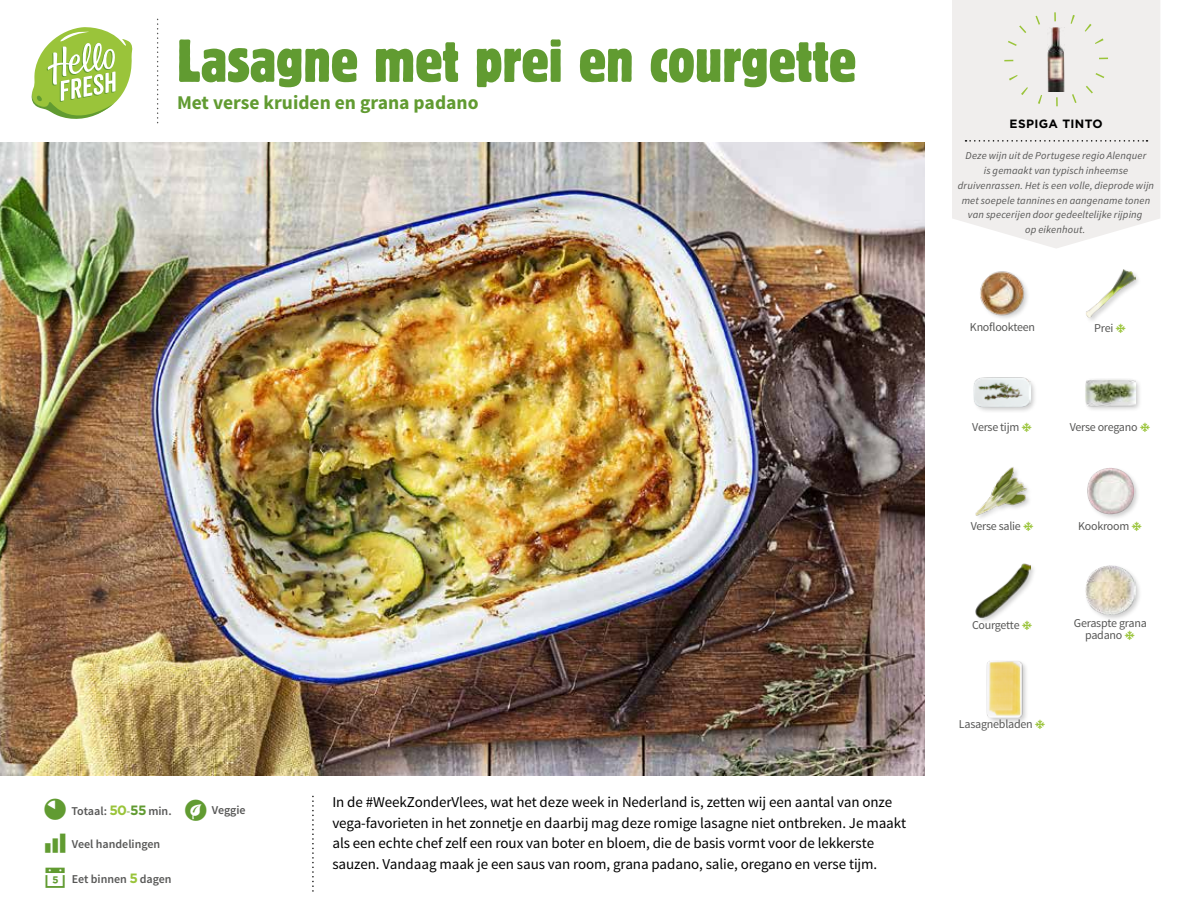
<style>
.page{position:relative;width:1188px;height:918px;background:#fff}
.page>*{position:absolute;margin:0;border:0;box-sizing:border-box;transform-origin:0 0}
.t1{font:condensed 60px "Block Berthold BQ";color:#619b31}
.t2{font:700 19.5px "Source Sans Pro";color:#619b31}
.t3{font:15px/20.5px "Source Sans Pro";letter-spacing:-.005em;color:#000}
.t4{font:12px/12px "Source Sans Pro";letter-spacing:-.02em;color:#575756}
.t5{font:600 12px "Source Sans Pro";color:#575756}
.t6{font:700 12px "Gotham";letter-spacing:.03em;color:#000}
.t7{font:italic 10.5px/14.7px "Source Sans Pro";letter-spacing:.015em;color:#575756;text-align:center}
.s1{font-family:"Gotham";font-weight:700;font-size:13.5px;color:#9ac43a}
.s2{color:#87ac54}
.s3{font-family:"Gotham";font-weight:700;font-size:13.5px;color:#619b31}
</style>
<div class="page">
<svg style="left:31px;top:27px;width:102px;height:92px"></svg>
<img style="left:0;top:142px;width:925px;height:634px">
<div style="left:952px;top:0;width:208px;height:248px;background:#f0eeed"></div>
<svg style="left:966px;top:140px;width:182px;height:2px"></svg>
<div style="left:1004px;top:12px;width:104px;height:94px;border:9px dashed #9ac43a;border-radius:50%"></div>
<div style="left:1085px;top:268px;width:57px;height:56px;background:#000;opacity:.2"></div>
<img style="left:1085px;top:268px;width:50px;height:50px">
<div style="left:1086px;top:466px;width:55px;height:55px;background:#000;opacity:.2"></div>
<img style="left:1086px;top:466px;width:49px;height:50px">
<div style="left:1084px;top:378px;width:59px;height:35px;background:#000;opacity:.2"></div>
<img style="left:1085px;top:378px;width:50px;height:35px">
<div style="left:1084px;top:564px;width:58px;height:58px;background:#000;opacity:.2"></div>
<img style="left:1085px;top:565px;width:50px;height:50px">
<img style="left:980px;top:271px;width:48px;height:47px">
<img style="left:975px;top:467px;width:54px;height:51px">
<div style="left:975px;top:563px;width:62px;height:61px;background:#000;opacity:.2"></div>
<img style="left:975px;top:563px;width:55px;height:56px">
<div style="left:985px;top:660px;width:44px;height:65px;background:#000;opacity:.2"></div>
<img style="left:985px;top:661px;width:44px;height:56px">
<div style="left:972px;top:376px;width:65px;height:38px;background:#000;opacity:.2"></div>
<img style="left:973px;top:376px;width:57px;height:38px">
<img style="left:1048px;top:28px;width:16px;height:63px">
<svg style="left:1022px;top:621px;width:10px;height:3px"></svg>
<h1 class="t1" style="left:177px;top:26px;width:681px">Lasagne met prei en courgette</h1>
<h2 class="t2" style="left:177px;top:90px;width:303px">Met verse kruiden en grana padano</h2>
<p class="t5" style="left:71px;top:803px;width:102px">Totaal: <span class="s1">50</span><span class="s2">-</span><span class="s3">55</span> min.</p>
<p class="t5" style="left:212px;top:803px;width:35px">Veggie</p>
<p class="t5" style="left:72px;top:837px;width:90px">Veel handelingen</p>
<p class="t5" style="left:72px;top:871px;width:101px">Eet binnen <span class="s1">5</span> dagen</p>
<p class="t3" style="left:332px;top:792px;width:575px">In de #WeekZonderVlees, wat het deze week in Nederland is, zetten wij een aantal van onze vega-favorieten in het zonnetje en daarbij mag deze romige lasagne niet ontbreken. Je maakt als een echte chef zelf een roux van boter en bloem, die de basis vormt voor de lekkerste sauzen. Vandaag maak je een saus van room, grana padano, salie, oregano en verse tijm.</p>
<p class="t6" style="left:1010px;top:116px;width:95px">ESPIGA TINTO</p>
<p class="t7" style="left:958px;top:149px;width:198px">Deze wijn uit de Portugese regio Alenquer<br>is gemaakt van typisch inheemse druivenrassen. Het is een volle, dieprode wijn met soepele tannines en aangename tonen van specerijen door gedeeltelijke rijping<br>op eikenhout.</p>
<p class="t4" style="left:970px;top:321px;width:67px">Knoflookteen</p>
<p class="t4" style="left:1094px;top:322px;width:21px">Prei</p>
<p class="t4" style="left:972px;top:421px;width:49px">Verse tijm</p>
<p class="t4" style="left:1070px;top:421px;width:69px">Verse oregano</p>
<p class="t4" style="left:971px;top:520px;width:52px">Verse salie</p>
<p class="t4" style="left:1078px;top:520px;width:53px">Kookroom</p>
<p class="t4" style="left:972px;top:619px;width:49px">Courgette</p>
<p class="t4" style="left:959px;top:718px;width:75px">Lasagnebladen</p>
<p class="t4" style="left:1085px;top:618px;width:63px;text-indent:-11px">Geraspte grana padano</p>
</div>
